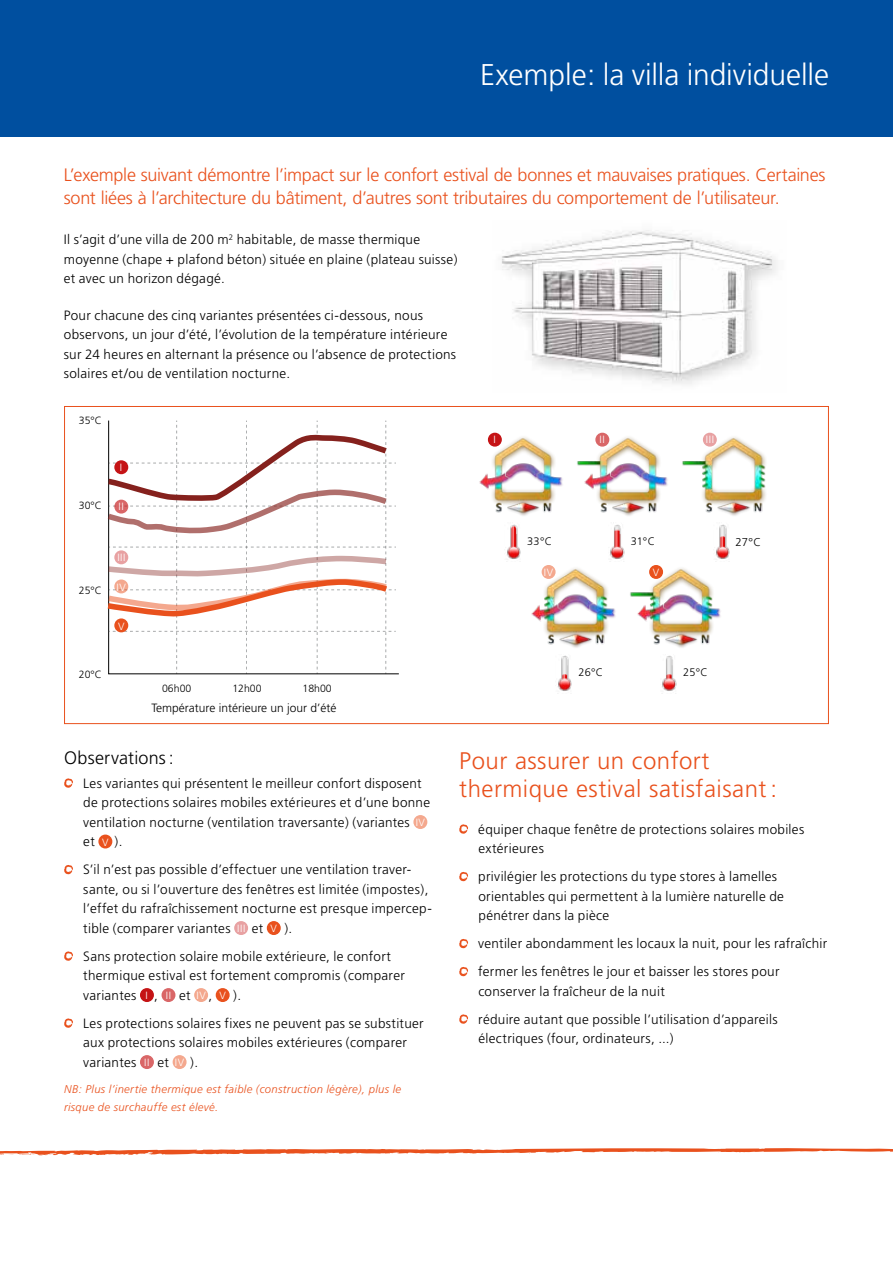
<style>
.page{position:relative;width:893px;height:1263px;background:#fff}
.page>*{position:absolute;margin:0;border:0;box-sizing:border-box;transform-origin:0 0}
.t1{font:300 30px "Frutiger";letter-spacing:-.005em;color:#fff}
.t2{font:300 24px/28.5px "Frutiger";letter-spacing:.02em;color:#e9511d}
.t3{font:300 18px/22.5px "Frutiger";letter-spacing:-.015em;color:#e9511d}
.t4{font:300 18px "Frutiger";letter-spacing:.01em;color:#000}
.t5{font:300 13.5px/19.5px "Frutiger";letter-spacing:.025em;color:#000}
.t6{font:300 12px "Frutiger";color:#000}
.t7{font:300 11.4px "Frutiger";color:#000}
.t8{font:italic 300 11.25px/18px "Frutiger";letter-spacing:.03em;color:#e9511d}
.t9{font:300 10.95px "Frutiger";letter-spacing:.01em;color:#000}
.t10{font:300 10.5px "Frutiger";color:#000}
.t11{font:300 10.5px "Frutiger";letter-spacing:.055em;color:#fff}
.s1{font-size:10.5px;color:#fff}
</style>
<div class="page">
<div style="left:0;top:0;width:893px;height:136px;background:#004f9f"></div>
<svg style="left:0;top:1148px;width:893px;height:7px"></svg>
<img style="left:501px;top:230px;width:276px;height:154px">
<img style="left:507px;top:524px;width:14px;height:35px">
<img style="left:479px;top:433px;width:84px;height:83px">
<img style="left:610px;top:524px;width:15px;height:35px">
<img style="left:577px;top:433px;width:91px;height:83px">
<img style="left:716px;top:524px;width:14px;height:35px">
<img style="left:682px;top:433px;width:84px;height:83px">
<img style="left:558px;top:655px;width:14px;height:36px">
<img style="left:531px;top:565px;width:85px;height:83px">
<img style="left:662px;top:655px;width:15px;height:36px">
<img style="left:630px;top:565px;width:91px;height:83px">
<div style="left:489px;top:433px;width:12px;height:13px;background:#c51315;border-radius:50%"></div>
<div style="left:488px;top:433px;width:14px;height:14px;border:2px solid #c51315;border-radius:50%"></div>
<div style="left:596px;top:433px;width:13px;height:13px;background:#d96667;border-radius:50%"></div>
<div style="left:595px;top:433px;width:14px;height:14px;border:2px solid #c51315;border-radius:50%"></div>
<div style="left:704px;top:433px;width:12px;height:13px;background:#e8a1a2;border-radius:50%"></div>
<div style="left:703px;top:433px;width:14px;height:14px;border:2px solid #c51315;border-radius:50%"></div>
<div style="left:542px;top:566px;width:13px;height:12px;background:#f4a88e;border-radius:50%"></div>
<div style="left:542px;top:565px;width:14px;height:14px;border:2px solid #e9511d;border-radius:50%"></div>
<div style="left:650px;top:566px;width:12px;height:12px;background:#e9511d;border-radius:50%"></div>
<div style="left:649px;top:565px;width:14px;height:14px;border:2px solid #e9511d;border-radius:50%"></div>
<svg style="left:107px;top:421px;width:289px;height:253px"></svg>
<div style="left:115px;top:461px;width:13px;height:12px;background:#c51315;border-radius:50%"></div>
<div style="left:114px;top:460px;width:14px;height:14px;border:2px solid #c51315;border-radius:50%"></div>
<svg style="left:115px;top:500px;width:13px;height:13px"></svg>
<div style="left:114px;top:500px;width:14px;height:14px;border:2px solid #c51315;border-radius:50%"></div>
<div style="left:115px;top:551px;width:13px;height:13px;background:#e8a1a2;border-radius:50%"></div>
<div style="left:114px;top:550px;width:14px;height:14px;border:2px solid #c51315;border-radius:50%"></div>
<svg style="left:115px;top:580px;width:13px;height:13px"></svg>
<div style="left:114px;top:579px;width:14px;height:14px;border:2px solid #e9511d;border-radius:50%"></div>
<div style="left:115px;top:619px;width:13px;height:13px;background:#e9511d;border-radius:50%"></div>
<div style="left:114px;top:618px;width:14px;height:14px;border:2px solid #e9511d;border-radius:50%"></div>
<svg style="left:459px;top:824px;width:9px;height:10px"></svg>
<svg style="left:459px;top:872px;width:9px;height:9px"></svg>
<svg style="left:459px;top:939px;width:9px;height:9px"></svg>
<svg style="left:459px;top:967px;width:9px;height:9px"></svg>
<svg style="left:459px;top:1014px;width:9px;height:10px"></svg>
<svg style="left:64px;top:778px;width:9px;height:10px"></svg>
<div style="left:414px;top:816px;width:13px;height:12px;background:#f4a88e;border-radius:50%"></div>
<div style="left:413px;top:815px;width:14px;height:14px;border:2px solid #e9511d;border-radius:50%"></div>
<div style="left:99px;top:835px;width:13px;height:13px;background:#e9511d;border-radius:50%"></div>
<div style="left:98px;top:834px;width:14px;height:14px;border:2px solid #e9511d;border-radius:50%"></div>
<svg style="left:64px;top:865px;width:9px;height:9px"></svg>
<div style="left:235px;top:922px;width:12px;height:12px;background:#e8a1a2;border-radius:50%"></div>
<div style="left:234px;top:921px;width:14px;height:14px;border:2px solid #c51315;border-radius:50%"></div>
<div style="left:268px;top:922px;width:12px;height:12px;background:#e9511d;border-radius:50%"></div>
<div style="left:267px;top:921px;width:14px;height:14px;border:2px solid #e9511d;border-radius:50%"></div>
<svg style="left:64px;top:951px;width:9px;height:10px"></svg>
<div style="left:141px;top:989px;width:12px;height:12px;background:#c51315;border-radius:50%"></div>
<div style="left:140px;top:988px;width:14px;height:14px;border:2px solid #c51315;border-radius:50%"></div>
<div style="left:162px;top:989px;width:13px;height:12px;background:#d96667;border-radius:50%"></div>
<div style="left:162px;top:988px;width:13px;height:14px;border:2px solid #c51315;border-radius:50%"></div>
<div style="left:195px;top:989px;width:12px;height:12px;background:#f4a88e;border-radius:50%"></div>
<div style="left:194px;top:988px;width:14px;height:14px;border:2px solid #e9511d;border-radius:50%"></div>
<div style="left:216px;top:989px;width:13px;height:12px;background:#e9511d;border-radius:50%"></div>
<div style="left:216px;top:988px;width:14px;height:14px;border:2px solid #e9511d;border-radius:50%"></div>
<svg style="left:64px;top:1018px;width:9px;height:10px"></svg>
<div style="left:141px;top:1056px;width:12px;height:12px;background:#d96667;border-radius:50%"></div>
<div style="left:140px;top:1055px;width:14px;height:14px;border:2px solid #c51315;border-radius:50%"></div>
<div style="left:173px;top:1056px;width:13px;height:12px;background:#f4a88e;border-radius:50%"></div>
<div style="left:173px;top:1055px;width:14px;height:14px;border:2px solid #e9511d;border-radius:50%"></div>
<h1 class="t1" style="left:480px;top:58px;width:351px">Exemple: la villa individuelle</h1>
<h3 class="t3" style="left:64px;top:164px;width:763px">L’exemple suivant démontre l’impact sur le confort estival de bonnes et mauvaises pratiques. Certaines sont liées à l’architecture du bâtiment, d’autres sont tributaires du comportement de l’utilisateur.</h3>
<p class="t5" style="left:64px;top:230px;width:395px">Il s’agit d’une villa de 200 m<sup>2</sup> habitable, de masse thermique moyenne (chape + plafond béton) située en plaine (plateau suisse) et avec un horizon dégagé.</p>
<p class="t5" style="left:64px;top:305px;width:394px">Pour chacune des cinq variantes présentées ci-dessous, nous observons, un jour d’été, l’évolution de la température intérieure sur 24 heures en alternant la présence ou l’absence de protections solaires et/ou de ventilation nocturne.</p>
<p class="t10" style="left:79px;top:414px;width:24px">35°C</p>
<p class="t10" style="left:79px;top:499px;width:24px">30°C</p>
<p class="t11" style="left:120px;top:461px;width:4px">I</p>
<p class="t11" style="left:119px;top:501px;width:7px">II</p>
<p class="t10" style="left:79px;top:584px;width:24px">25°C</p>
<p class="t10" style="left:79px;top:668px;width:24px">20°C</p>
<p class="t11" style="left:117px;top:551px;width:10px">III</p>
<p class="t11" style="left:117px;top:581px;width:11px">IV</p>
<p class="t11" style="left:118px;top:620px;width:8px">V</p>
<p class="t10" style="left:162px;top:682px;width:31px">06h00</p>
<p class="t10" style="left:232px;top:682px;width:31px">12h00</p>
<p class="t10" style="left:303px;top:682px;width:31px">18h00</p>
<p class="t6" style="left:152px;top:701px;width:186px">Température intérieure un jour d’été</p>
<h3 class="t4" style="left:64px;top:747px;width:111px">Observations :</h3>
<p class="t5" style="left:83px;top:773px;width:348px">Les variantes qui présentent le meilleur confort disposent de protections solaires mobiles extérieures et d’une bonne ventilation nocturne (ventilation traversante) (variantes <span class="s1">IV </span>et <span class="s1">V</span> ).</p>
<p class="t5" style="left:83px;top:860px;width:350px">S’il n’est pas possible d’effectuer une ventilation traver&shy;sante, ou si l’ouverture des fenêtres est limitée (impostes), l’effet du rafraîchissement nocturne est presque impercep&shy;tible (comparer variantes <span class="s1">III</span> et <span class="s1">V</span> ).</p>
<p class="t5" style="left:83px;top:946px;width:323px">Sans protection solaire mobile extérieure, le confort thermique estival est fortement compromis (comparer variantes <span class="s1">I</span> , <span class="s1">II</span> et <span class="s1">IV</span> , <span class="s1">V</span> ).</p>
<p class="t5" style="left:83px;top:1013px;width:342px">Les protections solaires fixes ne peuvent pas se substituer aux protections solaires mobiles extérieures (comparer variantes <span class="s1">II</span> et <span class="s1">IV</span> ).</p>
<p class="t8" style="left:64px;top:1080px;width:339px">NB: Plus l’inertie thermique est faible (construction légère), plus le risque de surchauffe est élevé.</p>
<p class="t11" style="left:494px;top:434px;width:4px">I</p>
<p class="t11" style="left:600px;top:434px;width:7px">II</p>
<p class="t11" style="left:706px;top:434px;width:10px">III</p>
<p class="t9" style="left:527px;top:535px;width:26px">33°C</p>
<p class="t9" style="left:631px;top:535px;width:26px">31°C</p>
<p class="t7" style="left:735px;top:535px;width:27px">27°C</p>
<p class="t11" style="left:544px;top:566px;width:11px">IV</p>
<p class="t11" style="left:653px;top:566px;width:8px">V</p>
<p class="t9" style="left:578px;top:666px;width:26px">26°C</p>
<p class="t9" style="left:683px;top:666px;width:26px">25°C</p>
<h2 class="t2" style="left:459px;top:746px;width:319px">Pour assurer un confort thermique estival satisfaisant:</h2>
<p class="t5" style="left:478px;top:819px;width:328px">équiper chaque fenêtre de protections solaires mobiles extérieures</p>
<p class="t5" style="left:478px;top:867px;width:307px">privilégier les protections du type stores à lamelles orientables qui permettent à la lumière naturelle de pénétrer dans la pièce</p>
<p class="t5" style="left:478px;top:929px;width:350px;line-height:28px">ventiler abondamment les locaux la nuit, pour les rafraîchir fermer les fenêtres le jour et baisser les stores pour</p>
<p class="t5" style="left:478px;top:977px;width:301px;line-height:28px">conserver la fraîcheur de la nuit<br>réduire autant que possible l’utilisation d’appareils</p>
<p class="t5" style="left:478px;top:1029px;width:197px">électriques (four, ordinateurs, ...)</p>
</div>
